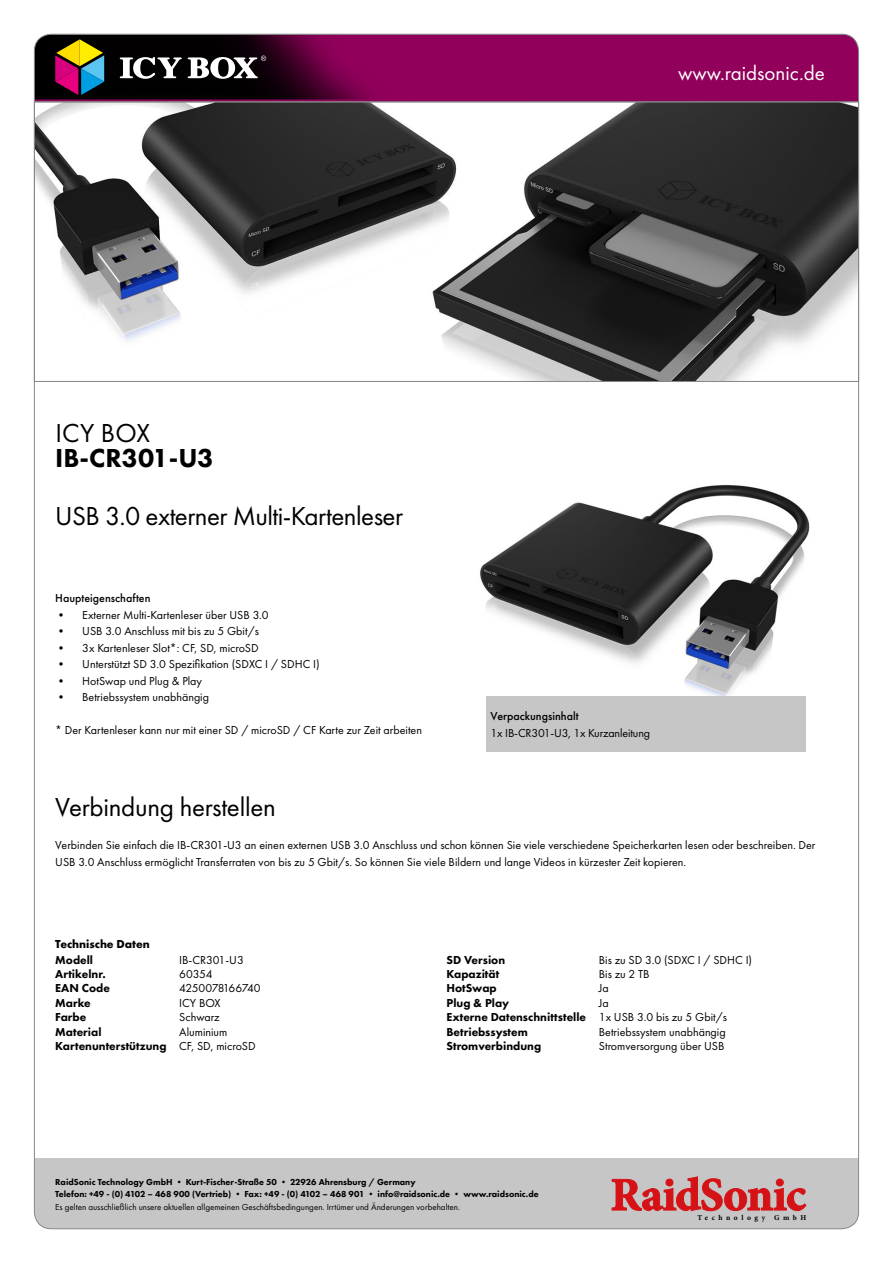
<style>
.page{position:relative;width:893px;height:1263px;background:#fff}
.page>*{position:absolute;margin:0;border:0;box-sizing:border-box;transform-origin:0 0}
.Titel_icybox{font:27px "Futura PT";letter-spacing:-.02em;color:#000}
.fließtext{font:27px "Futura PT";letter-spacing:-.01em;color:#000}
.Produktname{font:800 27px "Futura PT";color:#000}
.t1{font:21px "Futura PT";color:#fff}
.fließtext-2{font:12px/16.5px "Futura PT";color:#000}
.Technische_Daten_dün{font:12px "Futura PT";color:#000}
.Technische_daten_fet{font:800 12px "Futura PT";color:#000}
.t2{font:500 12px "Futura PT";color:#000}
.t3{font:700 12px "Futura PT";color:#000}
.Technische_Daten_dün-2{font:12px "Futura PT";letter-spacing:-.045em;color:#000}
.Fuß{font:800 9px "Futura PT";color:#000}
.Fuß-2{font:9px "Futura PT";color:#000}
.t4{font:700 7.5px "Minion Pro";letter-spacing:.47em;color:#000}
</style>
<div class="page">
<svg style="left:36px;top:102px;width:821px;height:280px"></svg>
<img style="left:480px;top:485px;width:330px;height:211px">
<div style="left:34px;top:1159px;width:825px;height:70px;background:#c6c6c6"></div>
<svg style="left:612px;top:1176px;width:194px;height:35px"></svg>
<svg style="left:34px;top:34px;width:825px;height:68px;background:#700548"></svg>
<svg style="left:120px;top:56px;width:146px;height:23px"></svg>
<svg style="left:55px;top:39px;width:49px;height:56px;background:#755a4f"></svg>
<div style="left:486px;top:696px;width:320px;height:55px;background:#c6c6c6"></div>
<p class="t1" style="left:678px;top:60px;width:148px">www.raidsonic.de</p>
<p class="Titel_icybox" style="left:55px;top:417px;width:96px">ICY BOX</p>
<p class="Produktname" style="left:55px;top:441px;width:160px">IB-CR301-U3</p>
<p class="Titel_icybox" style="left:55px;top:499px;width:349px">USB 3.0 externer Multi-Kartenleser</p>
<p class="t2" style="left:55px;top:591px;width:97px">Haupteigenschaften</p>
<p class="fließtext-2" style="left:55px;top:606px;width:215px">• Externer Multi-Kartenleser über USB 3.0</p>
<p class="fließtext-2" style="left:55px;top:623px;width:205px">• USB 3.0 Anschluss mit bis zu 5 Gbit/s</p>
<p class="fließtext-2" style="left:55px;top:639px;width:205px">• 3x Kartenleser Slot*: CF, SD, microSD</p>
<p class="fließtext-2" style="left:55px;top:656px;width:266px">• Unterstützt SD 3.0 Spezifikation (SDXC I / SDHC I)</p>
<p class="fließtext-2" style="left:55px;top:672px;width:148px">• HotSwap und Plug &amp; Play</p>
<p class="fließtext-2" style="left:55px;top:689px;width:155px">• Betriebssystem unabhängig</p>
<p class="fließtext-2" style="left:55px;top:722px;width:368px">* Der Kartenleser kann nur mit einer SD / microSD / CF Karte zur Zeit arbeiten</p>
<p class="t2" style="left:490px;top:709px;width:90px">Verpackungsinhalt</p>
<p class="fließtext-2" style="left:490px;top:724px;width:161px">1x IB-CR301-U3, 1x Kurzanleitung</p>
<p class="fließtext" style="left:55px;top:791px;width:222px">Verbindung herstellen</p>
<p class="fließtext-2" style="left:55px;top:837px;width:762px">Verbinden Sie einfach die IB-CR301-U3 an einen externen USB 3.0 Anschluss und schon können Sie viele verschiedene Speicherkarten lesen oder beschreiben. Der<br>USB 3.0 Anschluss ermöglicht Transferraten von bis zu 5 Gbit/s. So können Sie viele Bildern und lange Videos in kürzester Zeit kopieren.</p>
<p class="t3" style="left:55px;top:936px;width:96px">Technische Daten</p>
<p class="Technische_daten_fet" style="left:55px;top:952px;width:39px">Modell</p>
<p class="Technische_daten_fet" style="left:55px;top:966px;width:52px">Artikelnr.</p>
<p class="Technische_daten_fet" style="left:55px;top:981px;width:56px">EAN Code</p>
<p class="Technische_daten_fet" style="left:55px;top:995px;width:37px">Marke</p>
<p class="Technische_daten_fet" style="left:55px;top:1010px;width:32px">Farbe</p>
<p class="Technische_daten_fet" style="left:55px;top:1024px;width:48px">Material</p>
<p class="Technische_daten_fet" style="left:55px;top:1038px;width:113px">Kartenunterstützung</p>
<p class="Technische_Daten_dün" style="left:179px;top:952px;width:66px">IB-CR301-U3</p>
<p class="Technische_Daten_dün" style="left:179px;top:967px;width:35px">60354</p>
<p class="Technische_Daten_dün-2" style="left:179px;top:981px;width:83px">4250078166740</p>
<p class="Technische_Daten_dün" style="left:179px;top:996px;width:43px">ICY BOX</p>
<p class="Technische_Daten_dün" style="left:179px;top:1010px;width:42px">Schwarz</p>
<p class="Technische_Daten_dün" style="left:179px;top:1024px;width:50px">Aluminium</p>
<p class="Technische_Daten_dün" style="left:179px;top:1039px;width:78px">CF, SD, microSD</p>
<p class="Technische_daten_fet" style="left:446px;top:952px;width:60px">SD Version</p>
<p class="Technische_daten_fet" style="left:446px;top:966px;width:54px">Kapazität</p>
<p class="Technische_daten_fet" style="left:446px;top:981px;width:52px">HotSwap</p>
<p class="Technische_daten_fet" style="left:446px;top:995px;width:64px">Plug &amp; Play</p>
<p class="Technische_daten_fet" style="left:446px;top:1010px;width:141px">Externe Datenschnittstelle</p>
<p class="Technische_daten_fet" style="left:446px;top:1024px;width:83px">Betriebssystem</p>
<p class="Technische_daten_fet" style="left:446px;top:1038px;width:96px">Stromverbindung</p>
<p class="Technische_Daten_dün" style="left:599px;top:952px;width:155px">Bis zu SD 3.0 (SDXC I / SDHC I)</p>
<p class="Technische_Daten_dün" style="left:599px;top:967px;width:52px">Bis zu 2 TB</p>
<p class="Technische_Daten_dün" style="left:599px;top:981px;width:11px">Ja</p>
<p class="Technische_Daten_dün" style="left:599px;top:996px;width:11px">Ja</p>
<p class="Technische_Daten_dün" style="left:599px;top:1010px;width:130px">1x USB 3.0 bis zu 5 Gbit/s</p>
<p class="Technische_Daten_dün" style="left:599px;top:1024px;width:128px">Betriebssystem unabhängig</p>
<p class="Technische_Daten_dün" style="left:599px;top:1039px;width:127px">Stromversorgung über USB</p>
<p class="Fuß" style="left:55px;top:1176px;width:362px">RaidSonic Technology GmbH • Kurt-Fischer-Straße 50 • 22926 Ahrensburg / Germany</p>
<p class="Fuß" style="left:55px;top:1188px;width:485px">Telefon: +49 - (0) 4102 – 468 900 (Vertrieb) • Fax: +49 - (0) 4102 – 468 901 • info@raidsonic.de • www.raidsonic.de</p>
<p class="Fuß-2" style="left:55px;top:1202px;width:406px">Es gelten ausschließlich unsere aktuellen allgemeinen Geschäftsbedingungen. Irrtümer und Änderungen vorbehalten.</p>
<p class="t4" style="left:697px;top:1212px;width:110px">Technology GmbH</p>
</div>
